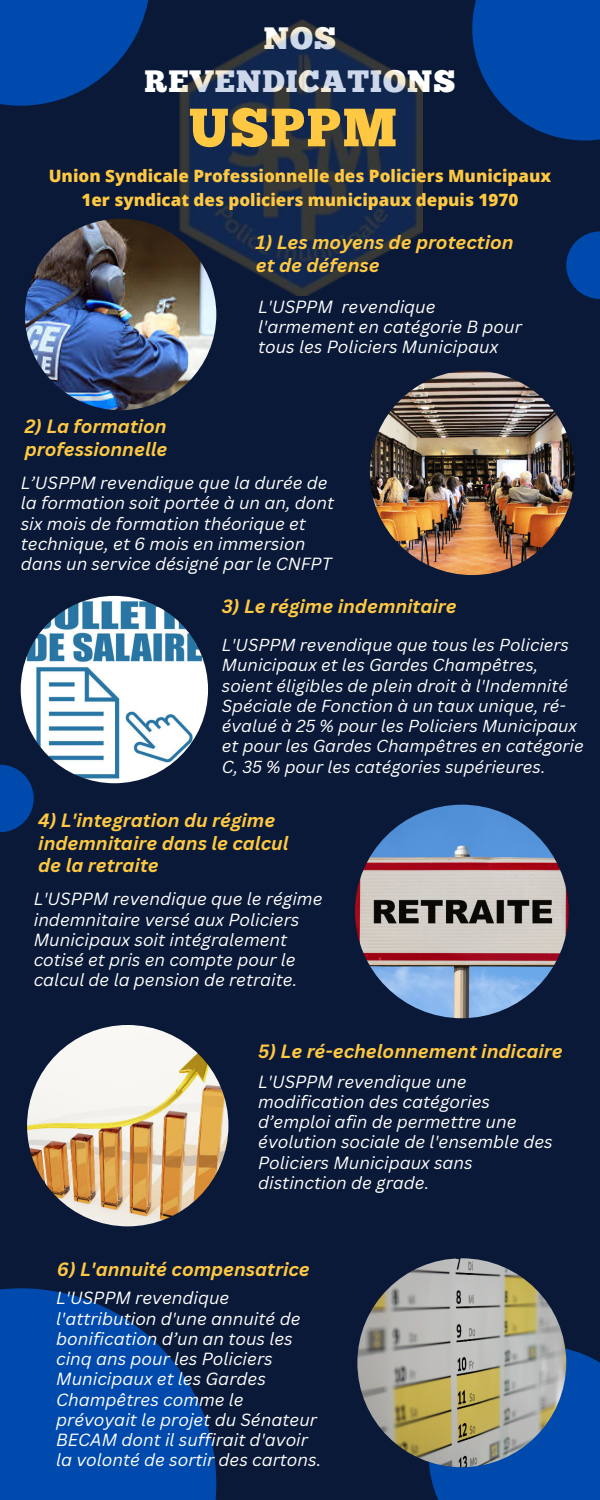
<style>
.page{position:relative;width:600px;height:1500px;background:#0a1937}
.page>*{position:absolute;margin:0;border:0;box-sizing:border-box;transform-origin:0 0}
.t1{font:53.8px "Chunk Five";letter-spacing:.035em;color:#ffc842}
.t2{font:30.9px/42.8px "Chunk Five";letter-spacing:.035em;color:#fff;text-align:center}
.t3{font:italic 700 18.7px/22.5px "Canva Sans";color:#ffc842}
.t4{font:italic 17.2px/20.2px "Canva Sans";color:#fff}
.t5{font:800 17px/23.2px "Open Sans";color:#ffc842;text-align:center}
.t6{font:italic 16.9px/20.2px "Canva Sans";color:#fff}
</style>
<div class="page">
<svg style="left:0;top:1288px;width:216px;height:212px;fill:#004aad"></svg>
<div style="left:429px;top:1346px;width:171px;height:154px;background:#004aad"></div>
<svg style="left:0;top:0;width:149px;height:106px;fill:#004aad"></svg>
<svg style="left:566px;top:231px;width:34px;height:68px;fill:#004aad"></svg>
<svg style="left:472px;top:0;width:128px;height:140px;fill:#004aad"></svg>
<svg style="left:0;top:765px;width:34px;height:67px;fill:#004aad"></svg>
<img style="left:25px;top:219px;width:191px;height:191px;border-radius:50%">
<img style="left:370px;top:370px;width:205px;height:205px;border-radius:50%">
<img style="left:21px;top:596px;width:187px;height:187px;border-radius:50%">
<img style="left:355px;top:805px;width:214px;height:213px;border-radius:50%">
<img style="left:27px;top:1025px;width:201px;height:201px;border-radius:50%">
<img style="left:357px;top:1258px;width:209px;height:209px;border-radius:50%">
<img style="left:179px;top:20px;width:243px;height:275px">
<h2 class="t2" style="left:144px;top:17px;width:313px">NOS<br>REVENDICATIONS</h2>
<h1 class="t1" style="left:189px;top:96px;width:209px">USPPM</h1>
<p class="t5" style="left:49px;top:164px;width:504px">Union Syndicale Professionnelle des Policiers Municipaux<br>1er syndicat des policiers municipaux depuis 1970</p>
<p class="t3" style="left:256px;top:232px;width:259px">1) Les moyens de protection et de défense</p>
<p class="t4" style="left:258px;top:297px;width:265px">L'USPPM revendique l'armement en catégorie B pour tous les Policiers Municipaux</p>
<p class="t3" style="left:25px;top:415px;width:144px">2) La formation professionnelle</p>
<p class="t4" style="left:21px;top:473px;width:315px">L’USPPM revendique que la durée de la formation soit portée à un an, dont six mois de formation théorique et technique, et 6 mois en immersion dans un service désigné par le CNFPT</p>
<p class="t3" style="left:222px;top:595px;width:236px">3) Le régime indemnitaire</p>
<p class="t6" style="left:222px;top:635px;width:363px">L'USPPM revendique que tous les Policiers Municipaux et les Gardes Champêtres, soient éligibles de plein droit à l'Indemnité Spéciale de Fonction à un taux unique, ré&shy;évalué à 25 % pour les Policiers Municipaux et pour les Gardes Champêtres en catégorie C, 35 % pour les catégories supérieures.</p>
<p class="t3" style="left:38px;top:809px;width:252px">4) L'integration du régime indemnitaire dans le calcul de la retraite</p>
<p class="t4" style="left:34px;top:889px;width:290px">L'USPPM revendique que le régime indemnitaire versé aux Policiers<br>Municipaux soit intégralement cotisé et pris en compte pour le calcul de la pension de retraite.</p>
<p class="t3" style="left:258px;top:1040px;width:306px">5) Le ré-echelonnement indicaire</p>
<p class="t4" style="left:258px;top:1071px;width:296px">L'USPPM revendique une modification des catégories d’emploi afin de permettre une évolution sociale de l'ensemble des<br>Policiers Municipaux sans distinction de grade.</p>
<p class="t3" style="left:57px;top:1258px;width:254px">6) L'annuité compensatrice</p>
<p class="t4" style="left:56px;top:1288px;width:267px">L'USPPM revendique l'attribution d'une annuité de bonification d’un an tous les cinq ans pour les Policiers<br>Municipaux et les Gardes<br>Champêtres comme le prévoyait le projet du Sénateur<br>BECAM dont il suffirait d'avoir la volonté de sortir des cartons.</p>
</div>
